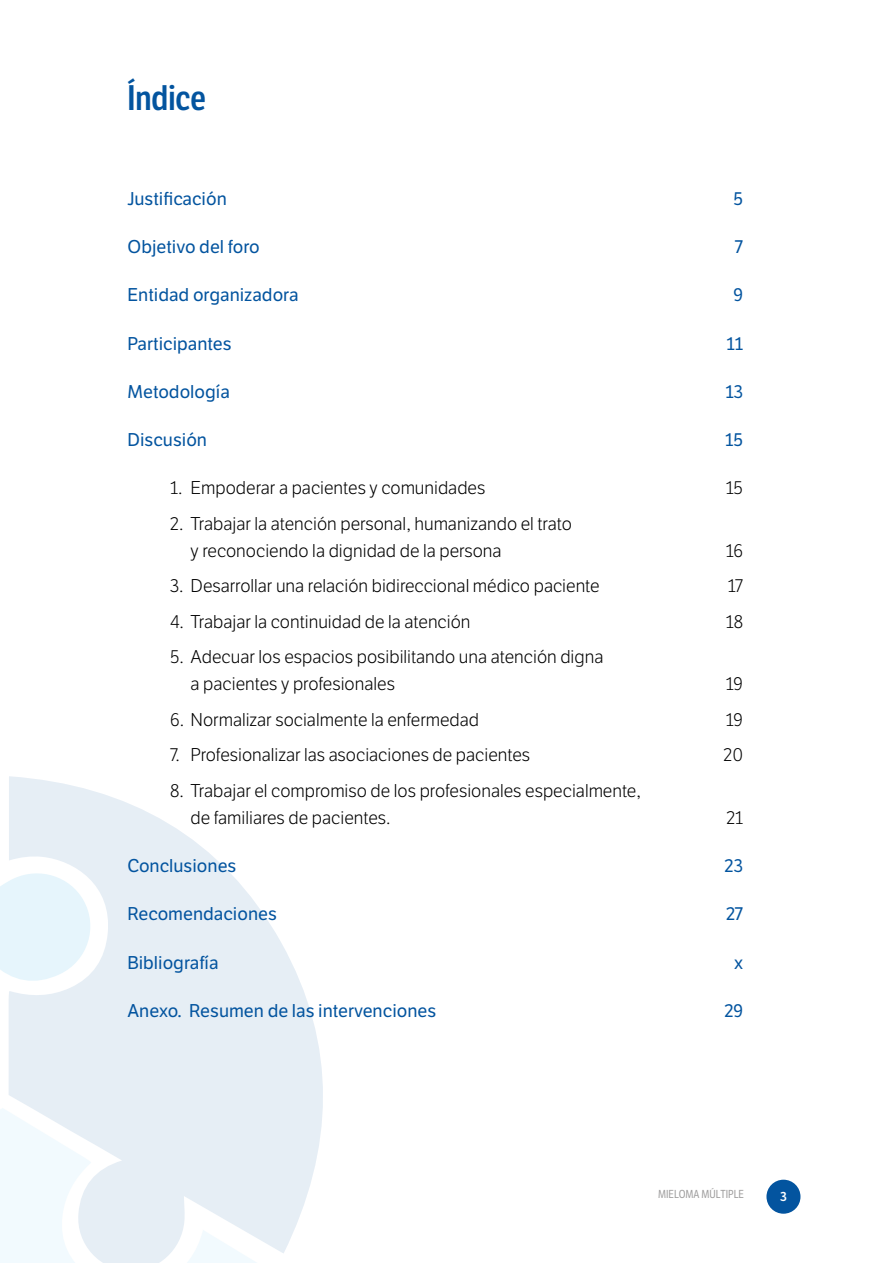
<style>
.page{position:relative;width:893px;height:1263px;background:#fff}
.page>*{position:absolute;margin:0;border:0;box-sizing:border-box;transform-origin:0 0}
.t1{font:600 34.5px "LFT Etica Condensed";color:#03549f}
.t2{font:300 18px/27px "LFT Etica";color:#000}
.t3{font:18px "LFT Etica";color:#03549f}
.t4{font:12.75px "LFT Etica SB";color:#fff}
.t5{font:11.25px "LFT Etica Condensed";color:#a09f9f}
</style>
<div class="page">
<div style="left:766px;top:1180px;width:34px;height:34px;background:#03549f;border-radius:50%"></div>
<svg style="left:99px;top:793px;width:224px;height:460px;fill:#e6eef5"></svg>
<svg style="left:0;top:1088px;width:275px;height:175px;fill:#e6eef5"></svg>
<svg style="left:0;top:776px;width:99px;height:477px;fill:#e6f5fc"></svg>
<p class="t1" style="left:128px;top:78px;width:80px">Índice</p>
<p class="t3" style="left:128px;top:188px;width:101px">Justificación</p>
<p class="t3" style="left:733px;top:188px;width:11px">5</p>
<p class="t3" style="left:128px;top:236px;width:134px">Objetivo del foro</p>
<p class="t3" style="left:735px;top:236px;width:10px">7</p>
<p class="t3" style="left:128px;top:284px;width:173px">Entidad organizadora</p>
<p class="t3" style="left:733px;top:284px;width:11px">9</p>
<p class="t3" style="left:128px;top:333px;width:106px">Participantes</p>
<p class="t3" style="left:726px;top:333px;width:18px">11</p>
<p class="t3" style="left:128px;top:381px;width:104px">Metodología</p>
<p class="t3" style="left:725px;top:381px;width:19px">13</p>
<p class="t3" style="left:128px;top:429px;width:81px">Discusión</p>
<p class="t3" style="left:725px;top:429px;width:19px">15</p>
<p class="t2" style="left:170px;top:475px;width:317px">1. Empoderar a pacientes y comunidades</p>
<p class="t2" style="left:726px;top:475px;width:19px">15</p>
<p class="t2" style="left:191px;top:511px;width:383px;text-indent:-20px">2. Trabajar la atención personal, humanizando el trato y reconociendo la dignidad de la persona</p>
<p class="t2" style="left:726px;top:538px;width:19px">16</p>
<p class="t2" style="left:170px;top:573px;width:431px">3. Desarrollar una relación bidireccional médico paciente</p>
<p class="t2" style="left:728px;top:573px;width:17px">17</p>
<p class="t2" style="left:170px;top:609px;width:302px">4. Trabajar la continuidad de la atención</p>
<p class="t2" style="left:726px;top:609px;width:19px">18</p>
<p class="t2" style="left:191px;top:644px;width:415px;text-indent:-20px">5. Adecuar los espacios posibilitando una atención digna a pacientes y profesionales</p>
<p class="t2" style="left:726px;top:671px;width:19px">19</p>
<p class="t2" style="left:170px;top:707px;width:310px">6. Normalizar socialmente la enfermedad</p>
<p class="t2" style="left:726px;top:707px;width:19px">19</p>
<p class="t2" style="left:170px;top:742px;width:362px">7. Profesionalizar las asociaciones de pacientes</p>
<p class="t2" style="left:723px;top:742px;width:21px">20</p>
<p class="t2" style="left:191px;top:778px;width:452px;text-indent:-20px">8. Trabajar el compromiso de los profesionales especialmente, de familiares de pacientes.</p>
<p class="t2" style="left:726px;top:805px;width:18px">21</p>
<p class="t3" style="left:128px;top:855px;width:110px">Conclusiones</p>
<p class="t3" style="left:725px;top:855px;width:20px">23</p>
<p class="t3" style="left:128px;top:903px;width:151px">Recomendaciones</p>
<p class="t3" style="left:726px;top:903px;width:18px">27</p>
<p class="t3" style="left:128px;top:952px;width:93px">Bibliografía</p>
<p class="t3" style="left:734px;top:952px;width:11px">x</p>
<p class="t3" style="left:128px;top:1000px;width:310px">Anexo. Resumen de las intervenciones</p>
<p class="t3" style="left:724px;top:1000px;width:20px">29</p>
<p class="t5" style="left:658px;top:1187px;width:88px">MIELOMA MÚLTIPLE</p>
<p class="t4" style="left:780px;top:1188px;width:8px">3</p>
</div>
